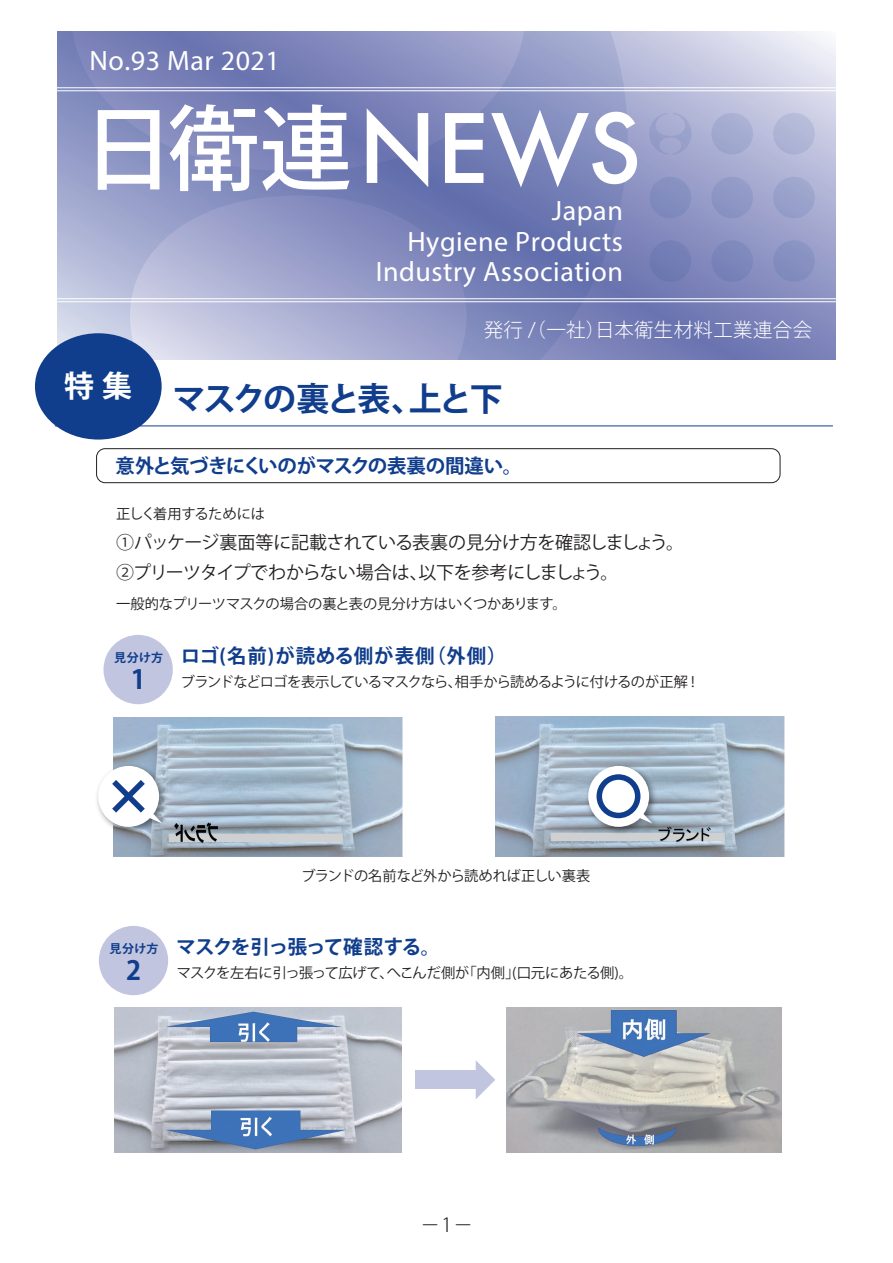
<style>
.page{position:relative;width:893px;height:1263px;background:#fff}
.page>*{position:absolute;margin:0;border:0;box-sizing:border-box;transform-origin:0 0}
.t1{font:500 92.7px "Futura";color:#fff}
.t2{font:700 33px "Koz Go Pr 6 N";letter-spacing:-.075em;color:#103d8c}
.t3{font:28.05px/30.6px "Myriad Pro";letter-spacing:.02em;color:#fff;text-align:right}
.t4{font:700 26.25px "Koz Go Pro";color:#103d8c}
.t5{font:700 19.5px "Koz Go Pro";letter-spacing:-.02em;color:#103d8c}
.t6{font:700 19.5px "Koz Go Pro";letter-spacing:.05em;color:#103d8c}
.t7{font:700 19.5px "Koz Go Pro";letter-spacing:-.055em;color:#103d8c}
.t8{font:300 19.35px "Koz Go Pro";letter-spacing:.02em;color:#fff}
.t9{font:300 19.35px "Koz Go Pro";color:#231f20}
.t10{font:18px/29.7px "Koz Go Pro";letter-spacing:-.03em;color:#231f20}
.t11{font:14.25px "Koz Go Pro";letter-spacing:-.04em;color:#231f20}
.t12{font:14.25px "Koz Go Pro";letter-spacing:-.06em;color:#231f20}
.t13{font:14.25px "Koz Go Pro";letter-spacing:-.02em;color:#231f20}
.t14{font:14.25px "Koz Go Pro";letter-spacing:-.01em;color:#231f20}
.t15{font:700 12px "Koz Go Pro";letter-spacing:.03em;color:#103d8c}
.s1{font-family:"Koz Go Pro"}
</style>
<div class="page">
<svg style="left:628px;top:32px;width:208px;height:327px;background:#a0a5cd"></svg>
<svg style="left:58px;top:32px;width:570px;height:327px;background:#8a92c2"></svg>
<div style="left:711px;top:113px;width:42px;height:42px;background:#a3abd0;border-radius:50%"></div>
<div style="left:649px;top:177px;width:42px;height:41px;background:#838dbf;border-radius:50%"></div>
<div style="left:711px;top:177px;width:42px;height:41px;background:#8f97c5;border-radius:50%"></div>
<svg style="left:649px;top:113px;width:43px;height:42px;background:#a1a6ce"></svg>
<div style="left:649px;top:240px;width:42px;height:42px;background:#717cb5;border-radius:50%"></div>
<div style="left:711px;top:240px;width:42px;height:42px;background:#7c86ba;border-radius:50%"></div>
<div style="left:773px;top:113px;width:42px;height:42px;background:#b0b6d6;border-radius:50%"></div>
<div style="left:773px;top:177px;width:42px;height:41px;background:#99a2cb;border-radius:50%"></div>
<div style="left:773px;top:240px;width:42px;height:42px;background:#868fc0;border-radius:50%"></div>
<hr style="left:50px;top:91px;width:803px;height:1px;background:#fff">
<hr style="left:50px;top:88px;width:803px;height:1px;background:#fff">
<hr style="left:50px;top:301px;width:803px;height:1px;background:#fff">
<hr style="left:50px;top:298px;width:803px;height:1px;background:#fff">
<img style="left:115px;top:1007px;width:287px;height:145px">
<img style="left:507px;top:1007px;width:275px;height:145px">
<img style="left:114px;top:717px;width:289px;height:140px">
<img style="left:495px;top:717px;width:289px;height:139px">
<div style="left:415px;top:1070px;width:65px;height:19px;background:#c2c5df"></div>
<svg style="left:476px;top:1061px;width:19px;height:38px"></svg>
<img style="left:97px;top:760px;width:76px;height:78px">
<div style="left:98px;top:766px;width:61px;height:61px;background:#fff;border-radius:50%"></div>
<svg style="left:106px;top:774px;width:56px;height:49px"></svg>
<img style="left:583px;top:760px;width:80px;height:78px">
<div style="left:588px;top:766px;width:61px;height:61px;background:#fff;border-radius:50%"></div>
<svg style="left:634px;top:812px;width:18px;height:11px"></svg>
<div style="left:596px;top:774px;width:44px;height:44px;border:6px solid #103d8c;border-radius:50%"></div>
<div style="left:96px;top:448px;width:684px;height:35px;border:1px solid #231f20;border-radius:9px"></div>
<div style="left:99px;top:926px;width:69px;height:69px;background:#c2c5df;border-radius:50%"></div>
<div style="left:103px;top:635px;width:70px;height:69px;background:#c2c5df;border-radius:50%"></div>
<hr style="left:55px;top:425px;width:778px;height:1px;background:#103d8c">
<div style="left:35px;top:333px;width:127px;height:107px;background:#103d8c;border-radius:50%"></div>
<h3 class="t3" style="left:90px;top:45px;width:192px">No.93 Mar 2021</h3>
<h1 class="t1" style="left:82px;top:85px;width:561px"><span class="s1">日衛連</span>NEWS</h1>
<h3 class="t3" style="left:376px;top:195px;width:249px">Japan<br>Hygiene Products<br>Industry Association</h3>
<p class="t8" style="left:484px;top:317px;width:330px">発行（一社）日本衛生材料工業連合会</p>
<p class="t8" style="left:528px;top:317px;width:9px">/</p>
<h2 class="t2" style="left:64px;top:380px;width:440px"><sup>特</sup> <sup>集</sup> マスクの裏と表、上と下</h2>
<p class="t5" style="left:116px;top:453px;width:408px">意外と気づきにくいのがマスクの表裏の間違い。</p>
<p class="t11" style="left:116px;top:505px;width:150px">正しく着用するためには</p>
<p class="t10" style="left:116px;top:528px;width:570px">①パッケージ裏面等に記載されている表裏の見分け方を確認しましょう。<br>②プリーツタイプでわからない場合は、以下を参考にしましょう。</p>
<p class="t13" style="left:116px;top:594px;width:452px">一般的なプリーツマスクの場合の裏と表の見分け方はいくつかあります。</p>
<p class="t15" style="left:114px;top:650px;width:51px">見分け方</p>
<p class="t6" style="left:181px;top:643px;width:327px">ロゴ(名前)が読める側が表側（外側）</p>
<h3 class="t4" style="left:131px;top:663px;width:17px">1</h3>
<p class="t12" style="left:181px;top:672px;width:515px">ブランドなどロゴを表示しているマスクなら、相手から読めるように付けるのが正解 !</p>
<p class="t14" style="left:301px;top:866px;width:290px">ブランドの名前など外から読めれば正しい裏表</p>
<p class="t15" style="left:109px;top:941px;width:51px">見分け方</p>
<p class="t7" style="left:177px;top:934px;width:265px">マスクを引っ張って確認する。</p>
<h3 class="t4" style="left:126px;top:954px;width:17px">2</h3>
<p class="t11" style="left:177px;top:963px;width:458px">マスクを左右に引っ張って広げて、へこんだ側が「内側」(口元にあたる側)。</p>
<p class="t9" style="left:420px;top:1212px;width:54px">－1－</p>
</div>
